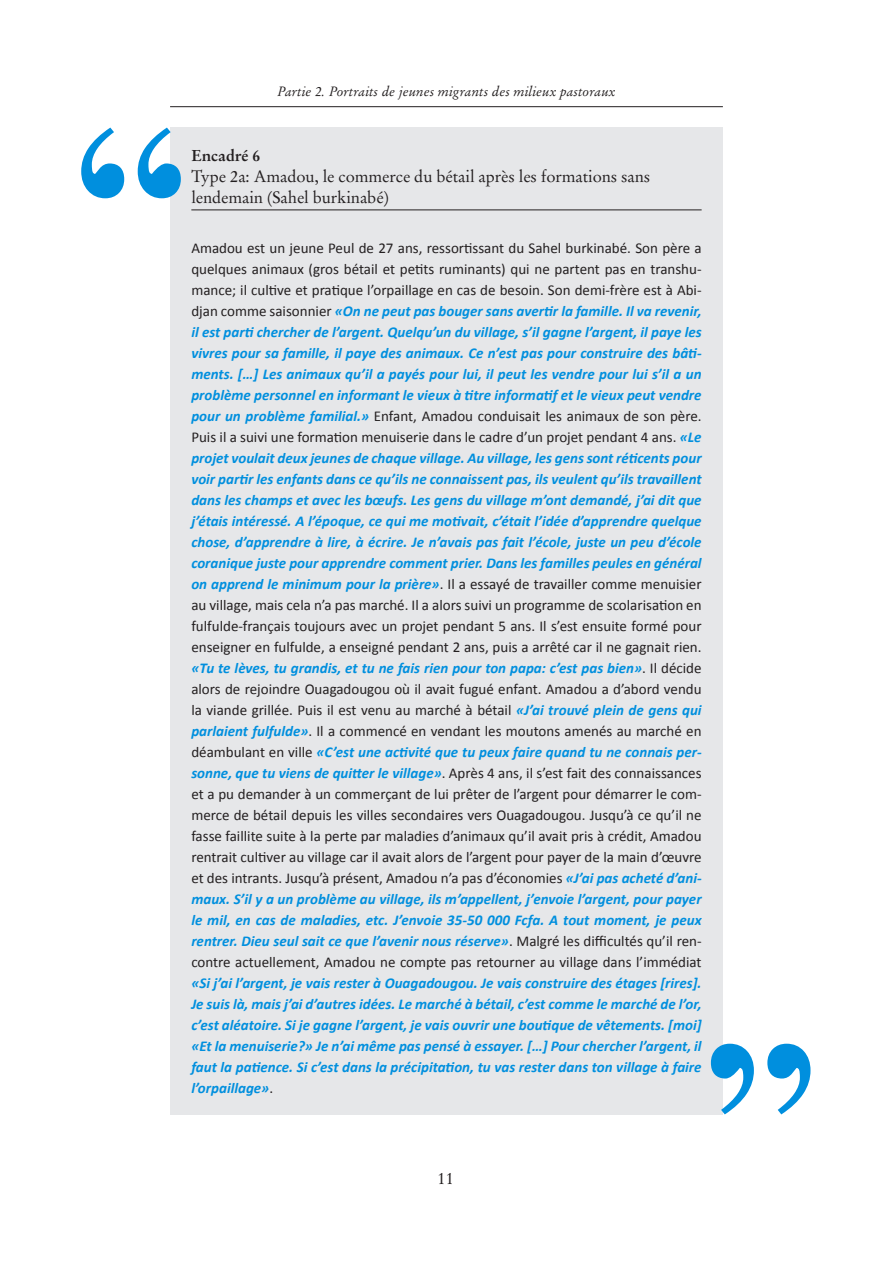
<style>
.page{position:relative;width:893px;height:1263px;background:#fff}
.page>*{position:absolute;margin:0;border:0;box-sizing:border-box;transform-origin:0 0}
.BoxTitle{font:16.5px/21px "Stempel Garamond LT Std";letter-spacing:-.005em;color:#231f20}
.BoxTitle-2{font:700 15.75px "Stempel Garamond LT Std";letter-spacing:-.005em;color:#231f20}
.BoxNewPara1{font:italic 700 15px/21px "Calibri";color:#008fde;text-align:justify}
.RunningHead{font:italic 13.5px "Stempel Garamond LT Std";color:#231f20}
.s1{font-weight:400;font-style:normal;color:#231f20}
</style>
<div class="page">
<hr style="left:170px;top:106px;width:553px;height:1px;background:#231f20">
<div style="left:170px;top:127px;width:553px;height:987px;background:#e6e7e9"></div>
<hr style="left:191px;top:209px;width:511px;height:1px;background:#231f20">
<svg style="left:81px;top:128px;width:100px;height:70px"></svg>
<svg style="left:711px;top:1044px;width:99px;height:70px"></svg>
<p class="RunningHead" style="left:277px;top:84px;width:340px">Partie 2. Portraits de jeunes migrants des milieux pastoraux</p>
<p class="BoxTitle-2" style="left:191px;top:146px;width:70px">Encadré 6</p>
<p class="BoxTitle" style="left:191px;top:166px;width:460px">Type 2a: Amadou, le commerce du bétail après les formations sans lendemain (Sahel burkinabé)</p>
<p class="BoxNewPara1" style="left:191px;top:237px;width:512px"><span class="s1">Amadou est un jeune Peul de 27 ans, ressortissant du Sahel burkinabé. Son père a quelques animaux (gros bétail et petits ruminants) qui ne partent pas en transhu&shy;mance; il cultive et pratique l’orpaillage en cas de besoin. Son demi-frère est à Abi&shy;djan comme saisonnier</span> «On ne peut pas bouger sans avertir la famille. Il va revenir, il est parti chercher de l’argent. Quelqu’un du village, s’il gagne l’argent, il paye les vivres pour sa famille, il paye des animaux. Ce n’est pas pour construire des bâti&shy;ments. […] Les animaux qu’il a payés pour lui, il peut les vendre pour lui s’il a un problème personnel en informant le vieux à titre informatif et le vieux peut vendre pour un problème familial.» <span class="s1">Enfant, Amadou conduisait les animaux de son père.<br>Puis il a suivi une formation menuiserie dans le cadre d’un projet pendant 4 ans.</span> «Le projet voulait deux jeunes de chaque village. Au village, les gens sont réticents pour voir partir les enfants dans ce qu’ils ne connaissent pas, ils veulent qu’ils travaillent dans les champs et avec les bœufs. Les gens du village m’ont demandé, j’ai dit que j’étais intéressé. A l’époque, ce qui me motivait, c’était l’idée d’apprendre quelque chose, d’apprendre à lire, à écrire. Je n’avais pas fait l’école, juste un peu d’école coranique juste pour apprendre comment prier. Dans les familles peules en général on apprend le minimum pour la prière»<span class="s1">. Il a essayé de travailler comme menuisier au village, mais cela n’a pas marché. Il a alors suivi un programme de scolarisation en fulfulde-français toujours avec un projet pendant 5 ans. Il s’est ensuite formé pour enseigner en fulfulde, a enseigné pendant 2 ans, puis a arrêté car il ne gagnait rien. </span>«Tu te lèves, tu grandis, et tu ne fais rien pour ton papa: c’est pas bien»<span class="s1">. Il décide alors de rejoindre Ouagadougou où il avait fugué enfant. Amadou a d’abord vendu la viande grillée. Puis il est venu au marché à bétail</span> «J’ai trouvé plein de gens qui parlaient fulfulde»<span class="s1">. Il a commencé en vendant les moutons amenés au marché en déambulant en ville</span> «C’est une activité que tu peux faire quand tu ne connais per&shy;sonne, que tu viens de quitter le village»<span class="s1">. Après 4 ans, il s’est fait des connaissances et a pu demander à un commerçant de lui prêter de l’argent pour démarrer le com&shy;merce de bétail depuis les villes secondaires vers Ouagadougou. Jusqu’à ce qu’il ne fasse faillite suite à la perte par maladies d’animaux qu’il avait pris à crédit, Amadou rentrait cultiver au village car il avait alors de l’argent pour payer de la main d’œuvre et des intrants. Jusqu’à présent, Amadou n’a pas d’économies</span> «J’ai pas acheté d’ani&shy;maux. S’il y a un problème au village, ils m’appellent, j’envoie l’argent, pour payer le mil, en cas de maladies, etc. J’envoie 35-50 000 Fcfa. A tout moment, je peux rentrer. Dieu seul sait ce que l’avenir nous réserve»<span class="s1">. Malgré les difficultés qu’il ren&shy;contre actuellement, Amadou ne compte pas retourner au village dans l’immédiat </span>«Si j’ai l’argent, je vais rester à Ouagadougou. Je vais construire des étages [rires].<br>Je suis là, mais j’ai d’autres idées. Le marché à bétail, c’est comme le marché de l’or, c’est aléatoire. Si je gagne l’argent, je vais ouvrir une boutique de vêtements. [moi] «Et la menuiserie?» Je n’ai même pas pensé à essayer. […] Pour chercher l’argent, il faut la patience. Si c’est dans la précipitation, tu vas rester dans ton village à faire l’orpaillage»<span class="s1">.</span></p>
<p class="BoxTitle" style="left:437px;top:1168px;width:18px">11</p>
</div>
